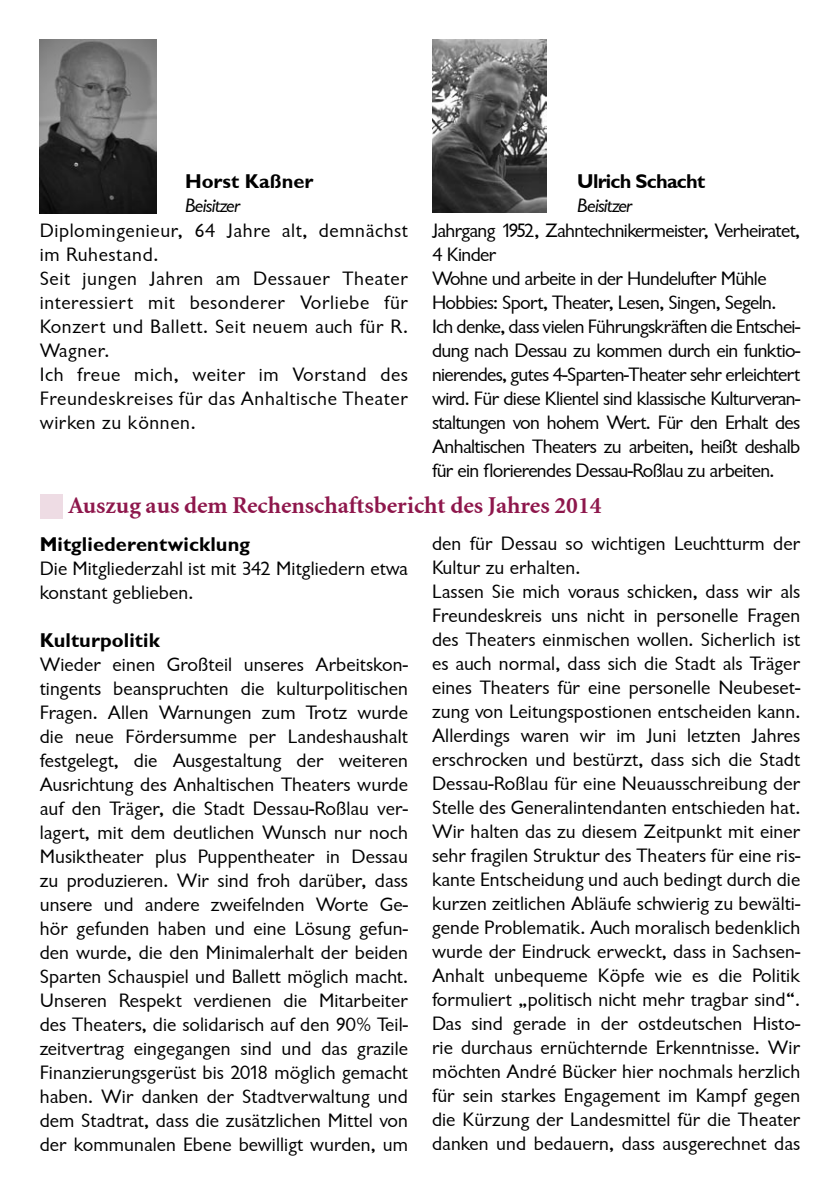
<style>
.page{position:relative;width:840px;height:1191px;background:#fff}
.page>*{position:absolute;margin:0;border:0;box-sizing:border-box;transform-origin:0 0}
.t1{font:700 24px "Minion";color:#8e174c}
.t2{font:20px/24px "Garrison Sans";letter-spacing:.005em;color:#000;text-align:justify}
.t3{font:20px/24px "Garrison Sans";letter-spacing:-.03em;color:#000}
.t4{font:20px/24px "Garrison Sans";letter-spacing:.03em;color:#000}
.t5{font:20px "Garrison Sans BOLD";letter-spacing:.005em;color:#000}
.t6{font:20px "Garrison Sans ITALIC";letter-spacing:-.04em;color:#000}
.t7{font:20px "Garrison Sans BOLD";letter-spacing:-.04em;color:#000}
</style>
<div class="page">
<img style="left:40px;top:40px;width:116px;height:173px">
<img style="left:432px;top:40px;width:114px;height:172px">
<div style="left:40px;top:494px;width:22px;height:25px;background:#eedce4"></div>
<p class="t5" style="left:185px;top:170px;width:130px">Horst Kaßner</p>
<p class="t6" style="left:185px;top:194px;width:57px">Beisitzer</p>
<p class="t4" style="left:40px;top:219px;width:369px">Diplomingenieur, 64 Jahre alt, demnächst im Ruhestand.</p>
<p class="t2" style="left:40px;top:267px;width:369px">Seit jungen Jahren am Dessauer Theater interessiert mit besonderer Vorliebe für Konzert und Ballett. Seit neuem auch für R.<br>Wagner.</p>
<p class="t2" style="left:40px;top:363px;width:369px">Ich freue mich, weiter im Vorstand des Freundeskreises für das Anhaltische Theater wirken zu können.</p>
<p class="t7" style="left:577px;top:170px;width:129px">Ulrich Schacht</p>
<p class="t6" style="left:577px;top:194px;width:57px">Beisitzer</p>
<p class="t3" style="left:432px;top:219px;width:369px">Jahrgang 1952, Zahntechnikermeister, Verheiratet,<br>4 Kinder</p>
<p class="t3" style="left:432px;top:267px;width:336px">Wohne und arbeite in der Hundelufter Mühle</p>
<p class="t3" style="left:432px;top:291px;width:346px">Hobbies: Sport, Theater, Lesen, Singen, Segeln.</p>
<p class="t2" style="left:432px;top:315px;width:369px">Ich denke, dass vielen Führungskräften die Entschei&shy;dung nach Dessau zu kommen durch ein funktio&shy;nierendes, gutes 4-Sparten-Theater sehr erleichtert wird. Für diese Klientel sind klassische Kulturveran&shy;staltungen von hohem Wert. Für den Erhalt des Anhaltischen Theaters zu arbeiten, heißt deshalb für ein florierendes Dessau-Roßlau zu arbeiten.</p>
<p class="t1" style="left:68px;top:492px;width:534px">Auszug aus dem Rechenschaftsbericht des Jahres 2014</p>
<p class="t5" style="left:40px;top:532px;width:212px">Mitgliederentwicklung</p>
<p class="t2" style="left:40px;top:556px;width:369px">Die Mitgliederzahl ist mit 342 Mitgliedern etwa konstant geblieben.</p>
<p class="t5" style="left:40px;top:628px;width:121px">Kulturpolitik</p>
<p class="t2" style="left:40px;top:652px;width:369px">Wieder einen Großteil unseres Arbeitskon&shy;tingents beanspruchten die kulturpolitischen Fragen. Allen Warnungen zum Trotz wurde die neue Fördersumme per Landeshaushalt festgelegt, die Ausgestaltung der weiteren Ausrichtung des Anhaltischen Theaters wurde auf den Träger, die Stadt Dessau-Roßlau ver&shy;lagert, mit dem deutlichen Wunsch nur noch Musiktheater plus Puppentheater in Dessau zu produzieren. Wir sind froh darüber, dass unsere und andere zweifelnden Worte Ge&shy;hör gefunden haben und eine Lösung gefun&shy;den wurde, die den Minimalerhalt der beiden Sparten Schauspiel und Ballett möglich macht.<br>Unseren Respekt verdienen die Mitarbeiter des Theaters, die solidarisch auf den 90% Teil&shy;zeitvertrag eingegangen sind und das grazile Finanzierungsgerüst bis 2018 möglich gemacht haben. Wir danken der Stadtverwaltung und dem Stadtrat, dass die zusätzlichen Mittel von der kommunalen Ebene bewilligt wurden, um</p>
<p class="t2" style="left:432px;top:532px;width:369px">den für Dessau so wichtigen Leuchtturm der<br>Kultur zu erhalten.</p>
<p class="t2" style="left:432px;top:580px;width:369px">Lassen Sie mich voraus schicken, dass wir als Freundeskreis uns nicht in personelle Fragen des Theaters einmischen wollen. Sicherlich ist es auch normal, dass sich die Stadt als Träger eines Theaters für eine personelle Neubeset&shy;zung von Leitungspostionen entscheiden kann.<br>Allerdings waren wir im Juni letzten Jahres erschrocken und bestürzt, dass sich die Stadt Dessau-Roßlau für eine Neuausschreibung der Stelle des Generalintendanten entschieden hat.<br>Wir halten das zu diesem Zeitpunkt mit einer sehr fragilen Struktur des Theaters für eine ris&shy;kante Entscheidung und auch bedingt durch die kurzen zeitlichen Abläufe schwierig zu bewälti&shy;gende Problematik. Auch moralisch bedenklich wurde der Eindruck erweckt, dass in Sachsen-Anhalt unbequeme Köpfe wie es die Politik formuliert „politisch nicht mehr tragbar sind“.<br>Das sind gerade in der ostdeutschen Histo&shy;rie durchaus ernüchternde Erkenntnisse. Wir möchten André Bücker hier nochmals herzlich für sein starkes Engagement im Kampf gegen die Kürzung der Landesmittel für die Theater danken und bedauern, dass ausgerechnet das</p>
</div>
